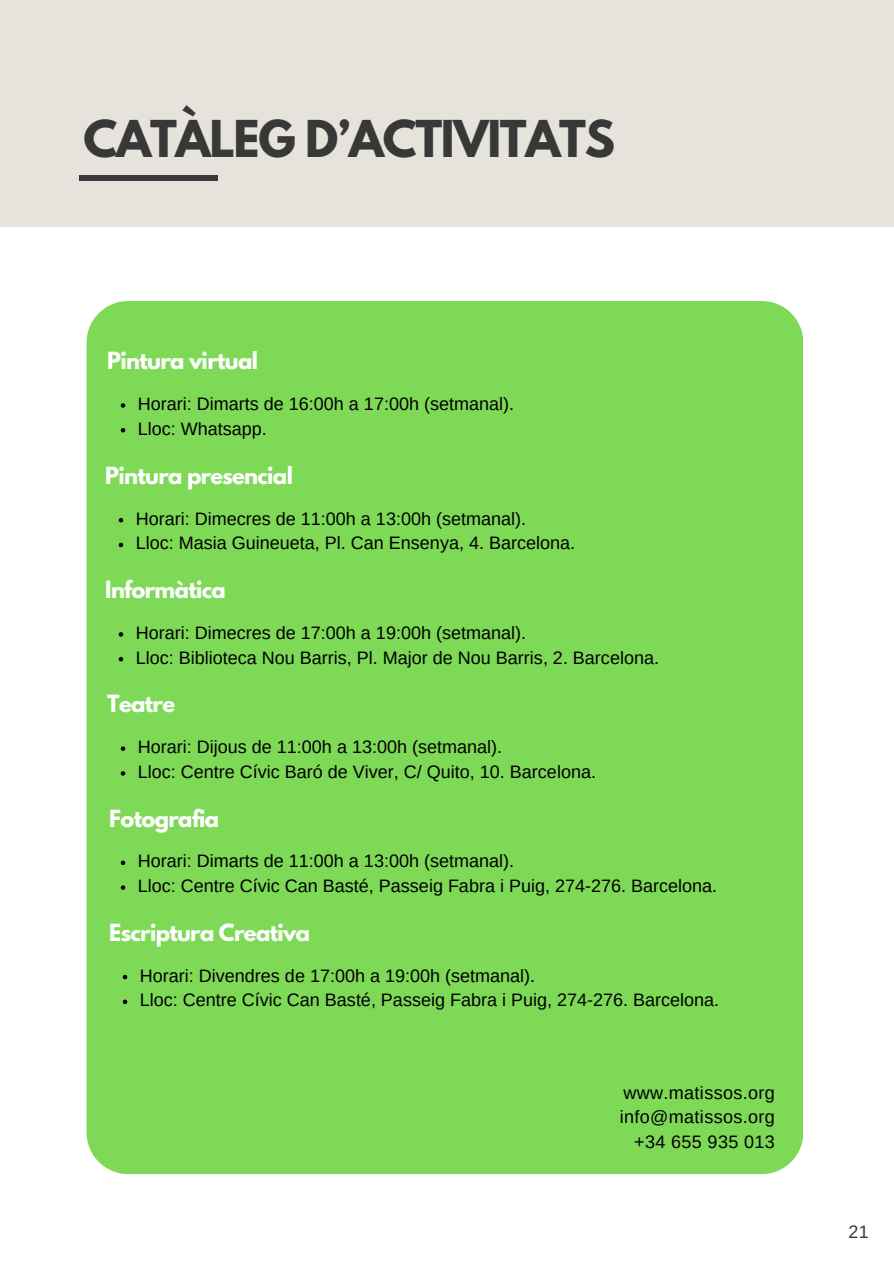
<style>
.page{position:relative;width:894px;height:1264px;background:#fff}
.page>*{position:absolute;margin:0;border:0;box-sizing:border-box;transform-origin:0 0}
.t1{font:700 45px "League Spartan";letter-spacing:-.03em;color:#383838}
.t2{font:700 21px "League Spartan";letter-spacing:-.03em;color:#fff}
.t3{font:18px "Arimo";color:#000}
.t4{font:18px "Arimo";letter-spacing:.02em;color:#000}
.t5{font:18px "Arimo";color:#383838}
</style>
<div class="page">
<div style="left:0;top:0;width:893px;height:226px;background:#e5e3dc"></div>
<div style="left:79px;top:175px;width:139px;height:6px;background:#383838"></div>
<div style="left:86px;top:301px;width:717px;height:873px;background:#7ed957"></div>
<svg style="left:123px;top:974px;width:4px;height:5px"></svg>
<svg style="left:123px;top:999px;width:4px;height:5px"></svg>
<svg style="left:121px;top:860px;width:4px;height:5px"></svg>
<svg style="left:121px;top:885px;width:4px;height:4px"></svg>
<svg style="left:119px;top:518px;width:4px;height:4px"></svg>
<svg style="left:119px;top:542px;width:4px;height:5px"></svg>
<svg style="left:119px;top:632px;width:4px;height:4px"></svg>
<svg style="left:119px;top:657px;width:4px;height:4px"></svg>
<svg style="left:121px;top:746px;width:4px;height:5px"></svg>
<svg style="left:121px;top:771px;width:4px;height:4px"></svg>
<svg style="left:121px;top:403px;width:4px;height:5px"></svg>
<svg style="left:121px;top:428px;width:4px;height:4px"></svg>
<h1 class="t1" style="left:84px;top:117px;width:532px">CATÀLEG D’ACTIVITATS</h1>
<p class="t2" style="left:107px;top:350px;width:152px">Pintura virtual</p>
<h2 class="t3" style="left:138px;top:394px;width:377px">Horari: Dimarts de 16:00h a 17:00h (setmanal).</h2>
<p class="t3" style="left:138px;top:418px;width:130px">Lloc: Whatsapp.</p>
<p class="t2" style="left:105px;top:465px;width:189px">Pintura presencial</p>
<h2 class="t3" style="left:136px;top:508px;width:391px">Horari: Dimecres de 11:00h a 13:00h (setmanal).</h2>
<p class="t3" style="left:136px;top:533px;width:440px">Lloc: Masia Guineueta, Pl. Can Ensenya, 4. Barcelona.</p>
<p class="t2" style="left:105px;top:579px;width:122px">Informàtica</p>
<h2 class="t3" style="left:136px;top:622px;width:391px">Horari: Dimecres de 17:00h a 19:00h (setmanal).</h2>
<p class="t3" style="left:136px;top:647px;width:524px">Lloc: Biblioteca Nou Barris, Pl. Major de Nou Barris, 2. Barcelona.</p>
<p class="t2" style="left:107px;top:693px;width:69px">Teatre</p>
<p class="t3" style="left:138px;top:736px;width:365px">Horari: Dijous de 11:00h a 13:00h (setmanal).</p>
<p class="t3" style="left:138px;top:761px;width:459px">Lloc: Centre Cívic Baró de Viver, C/ Quito, 10. Barcelona.</p>
<p class="t2" style="left:109px;top:807px;width:111px">Fotografia</p>
<h2 class="t3" style="left:138px;top:851px;width:377px">Horari: Dimarts de 11:00h a 13:00h (setmanal).</h2>
<p class="t3" style="left:138px;top:875px;width:580px">Lloc: Centre Cívic Can Basté, Passeig Fabra i Puig, 274-276. Barcelona.</p>
<p class="t2" style="left:109px;top:921px;width:202px">Escriptura Creativa</p>
<h2 class="t3" style="left:140px;top:965px;width:396px">Horari: Divendres de 17:00h a 19:00h (setmanal).</h2>
<p class="t3" style="left:140px;top:990px;width:580px">Lloc: Centre Cívic Can Basté, Passeig Fabra i Puig, 274-276. Barcelona.</p>
<h2 class="t4" style="left:623px;top:1082px;width:153px">www.matissos.org</h2>
<p class="t4" style="left:619px;top:1107px;width:157px">info@matissos.org</p>
<p class="t4" style="left:634px;top:1131px;width:142px">+34 655 935 013</p>
<h2 class="t5" style="left:848px;top:1222px;width:22px">21</h2>
</div>
